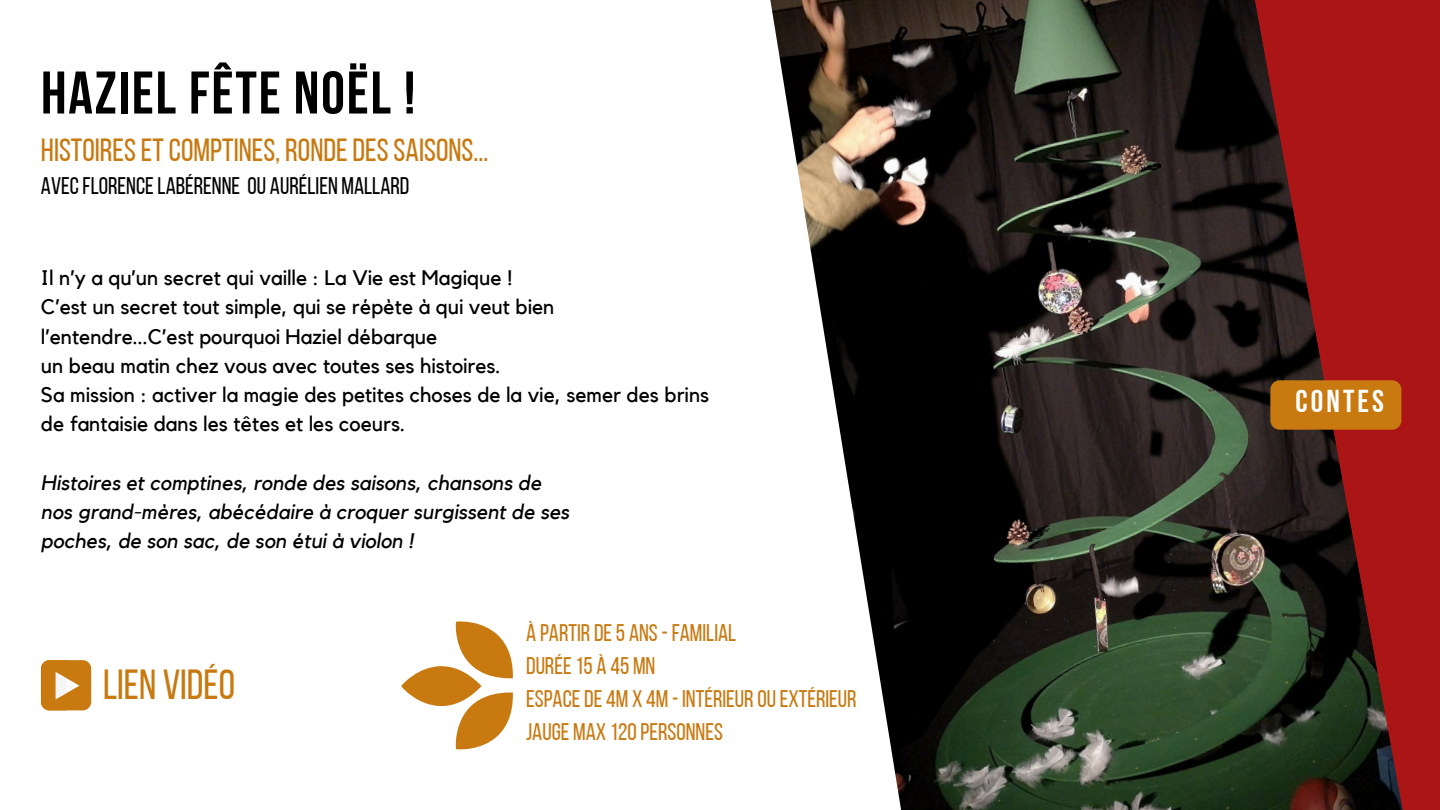
<style>
.page{position:relative;width:1440px;height:810px;background:#fff}
.page>*{position:absolute;margin:0;border:0;box-sizing:border-box;transform-origin:0 0}
.t1{font:60px "Bebas Neue Cyrillic";letter-spacing:.03em;color:#000}
.t2{font:42px "Bebas Neue";color:#c8790f}
.t3{font:32px "Bebas Neue";color:#c8790f}
.t4{font:31.6px "Bebas Neue Cyrillic";letter-spacing:.1em;color:#fff}
.t5{font:24px "Bebas Neue";color:#c8790f}
.t6{font:24px "Bebas Neue";color:#000}
.t7{font:21px "Kollektif";color:#000}
.t8{font:italic 21px "Kollektif";color:#000}
</style>
<div class="page">
<img style="left:770px;top:0;width:481px;height:810px">
<svg style="left:1251px;top:0;width:189px;height:810px;background:#6f1a17"></svg>
<svg style="left:401px;top:621px;width:112px;height:129px"></svg>
<div style="left:41px;top:660px;width:50px;height:50px;background:#c8790f;border-radius:8px"></div>
<svg style="left:41px;top:660px;width:38px;height:50px"></svg>
<div style="left:1270px;top:380px;width:131px;height:50px;background:#c8790f;border-radius:9px"></div>
<p class="t1" style="left:41px;top:69px;width:376px">HAZIEL FÊTE NOËL !</p>
<p class="t3" style="left:41px;top:137px;width:449px">HISTOIRESETCOMPTINES, RONDEDESSAISONS...</p>
<p class="t6" style="left:41px;top:176px;width:370px">AVECFLORENCE LABÉRENNE OU AURÉLIEN MALLARD</p>
<p class="t7" style="left:41px;top:268px;width:473px">Il n’y a qu’un secret qui vaille : La Vie est Magique !</p>
<p class="t7" style="left:41px;top:297px;width:515px">C’est un secret tout simple, qui se répète à qui veut bien</p>
<p class="t7" style="left:41px;top:327px;width:398px">l’entendre...C’est pourquoi Haziel débarque</p>
<p class="t7" style="left:41px;top:356px;width:461px">un beau matin chez vous avec toutes ses histoires.</p>
<p class="t7" style="left:41px;top:385px;width:670px">Sa mission : activer la magie des petites choses de la vie, semer des brins</p>
<p class="t7" style="left:41px;top:414px;width:366px">de fantaisie dans les têtes et les coeurs.</p>
<p class="t8" style="left:41px;top:473px;width:502px">Histoires et comptines, ronde des saisons, chansons de</p>
<p class="t8" style="left:41px;top:502px;width:530px">nos grand-mères, abécédaire à croquer surgissent de ses</p>
<p class="t8" style="left:41px;top:531px;width:374px">poches, de son sac, de son é tui à violon !</p>
<p class="t2" style="left:103px;top:668px;width:133px">LIEN VIDÉO</p>
<p class="t5" style="left:526px;top:623px;width:212px">À PARTIRDE5 ANS-FAMILIAL</p>
<p class="t5" style="left:526px;top:656px;width:131px">DURÉE15 À 45 MN</p>
<p class="t5" style="left:526px;top:689px;width:332px">ESPACEDE 4M X 4M - INTÉRIEUROUEXTÉRIEUR</p>
<p class="t5" style="left:526px;top:722px;width:198px">JAUGE MAX 120PERSONNES</p>
<p class="t4" style="left:1295px;top:389px;width:90px">CONTES</p>
</div>
